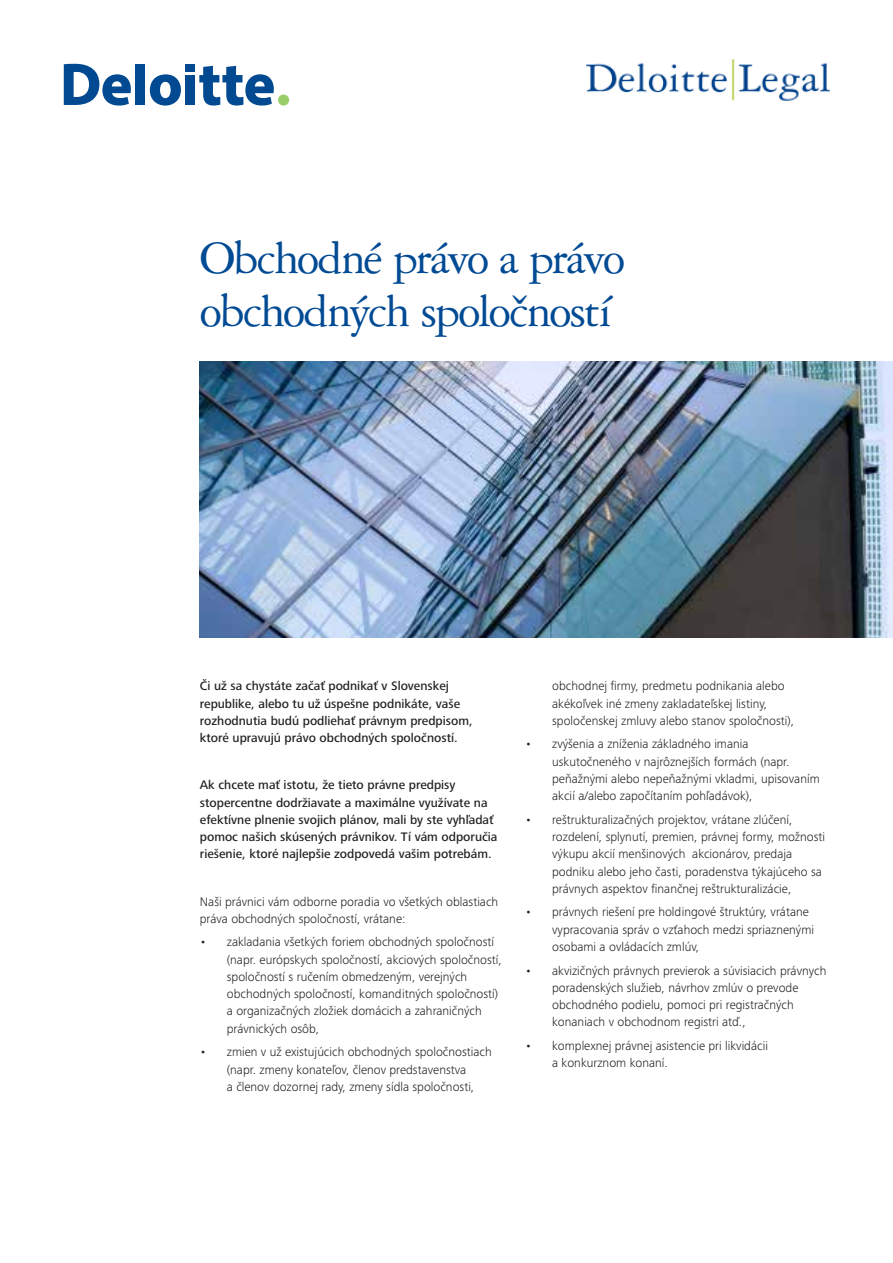
<style>
.page{position:relative;width:893px;height:1263px;background:#fff}
.page>*{position:absolute;margin:0;border:0;box-sizing:border-box;transform-origin:0 0}
.t1{font:49.5px/52.5px "Garamond 3 LT Pro";letter-spacing:-.04em;color:#014a94}
.Kostky_kopie{font:300 12.75px/17.2px "Frutiger Next Pro";color:#231f20}
.Kostky_kopie-2{font:500 12.75px/17.2px "Frutiger Next Pro";color:#231f20}
</style>
<div class="page">
<div style="left:135px;top:64px;width:10px;height:41px;background:#014990"></div>
<svg style="left:150px;top:74px;width:31px;height:32px"></svg>
<div style="left:185px;top:75px;width:10px;height:30px;background:#014990"></div>
<div style="left:185px;top:64px;width:10px;height:8px;background:#014990"></div>
<svg style="left:199px;top:66px;width:75px;height:40px"></svg>
<svg style="left:64px;top:64px;width:67px;height:42px"></svg>
<div style="left:278px;top:95px;width:11px;height:11px;background:#99cd65;border-radius:50%"></div>
<img style="left:200px;top:361px;width:693px;height:276px">
<img style="left:586px;top:59px;width:243px;height:42px">
<p class="t1" style="left:200px;top:232px;width:427px">Obchodné právo a právo obchodných spoločností</p>
<p class="Kostky_kopie-2" style="left:200px;top:677px;width:274px">Či už sa chystáte začať podnikať v Slovenskej republike, alebo tu už úspešne podnikáte, vaše rozhodnutia budú podliehať právnym predpisom, ktoré upravujú právo obchodných spoločností.</p>
<p class="Kostky_kopie-2" style="left:200px;top:776px;width:299px">Ak chcete mať istotu, že tieto právne predpisy stopercentne dodržiavate a maximálne využívate na efektívne plnenie svojich plánov, mali by ste vyhľadať pomoc našich skúsených právnikov. Tí vám odporučia riešenie, ktoré najlepšie zodpovedá vašim potrebám.</p>
<p class="Kostky_kopie" style="left:200px;top:893px;width:300px">Naši právnici vám odborne poradia vo všetkých oblastiach práva obchodných spoločností, vrátane:</p>
<p class="Kostky_kopie" style="left:227px;top:933px;width:276px;text-indent:-27px">• zakladania všetkých foriem obchodných spoločností (napr. európskych spoločností, akciových spoločností, spoločností s ručením obmedzeným, verejných obchodných spoločností, komanditných spoločností) a organizačných zložiek domácich a zahraničných právnických osôb,</p>
<p class="Kostky_kopie" style="left:227px;top:1043px;width:266px;text-indent:-27px">• zmien v už existujúcich obchodných spoločnostiach (napr. zmeny konateľov, členov predstavenstva<br>a členov dozornej rady, zmeny sídla spoločnosti,</p>
<p class="Kostky_kopie" style="left:552px;top:677px;width:244px">obchodnej firmy, predmetu podnikania alebo akékoľvek iné zmeny zakladateľskej listiny, spoločenskej zmluvy alebo stanov spoločnosti),</p>
<p class="Kostky_kopie" style="left:552px;top:735px;width:269px;text-indent:-27px">• zvýšenia a zníženia základného imania uskutočneného v najrôznejších formách (napr. peňažnými alebo nepeňažnými vkladmi, upisovaním akcií a/alebo započítaním pohľadávok),</p>
<p class="Kostky_kopie" style="left:552px;top:811px;width:274px;text-indent:-27px">• reštrukturalizačných projektov, vrátane zlúčení, rozdelení, splynutí, premien, právnej formy, možnosti výkupu akcií menšinových akcionárov, predaja podniku alebo jeho časti, poradenstva týkajúceho sa právnych aspektov finančnej reštrukturalizácie,</p>
<p class="Kostky_kopie" style="left:552px;top:903px;width:263px;text-indent:-27px">• právnych riešení pre holdingové štruktúry, vrátane vypracovania správ o vzťahoch medzi spriaznenými osobami a ovládacích zmlúv,</p>
<p class="Kostky_kopie" style="left:552px;top:962px;width:276px;text-indent:-27px">• akvizičných právnych previerok a súvisiacich právnych poradenských služieb, návrhov zmlúv o prevode obchodného podielu, pomoci pri registračných konaniach v obchodnom registri atď.,</p>
<p class="Kostky_kopie" style="left:552px;top:1037px;width:217px;text-indent:-27px">• komplexnej právnej asistencie pri likvidácii a konkurznom konaní.</p>
</div>
